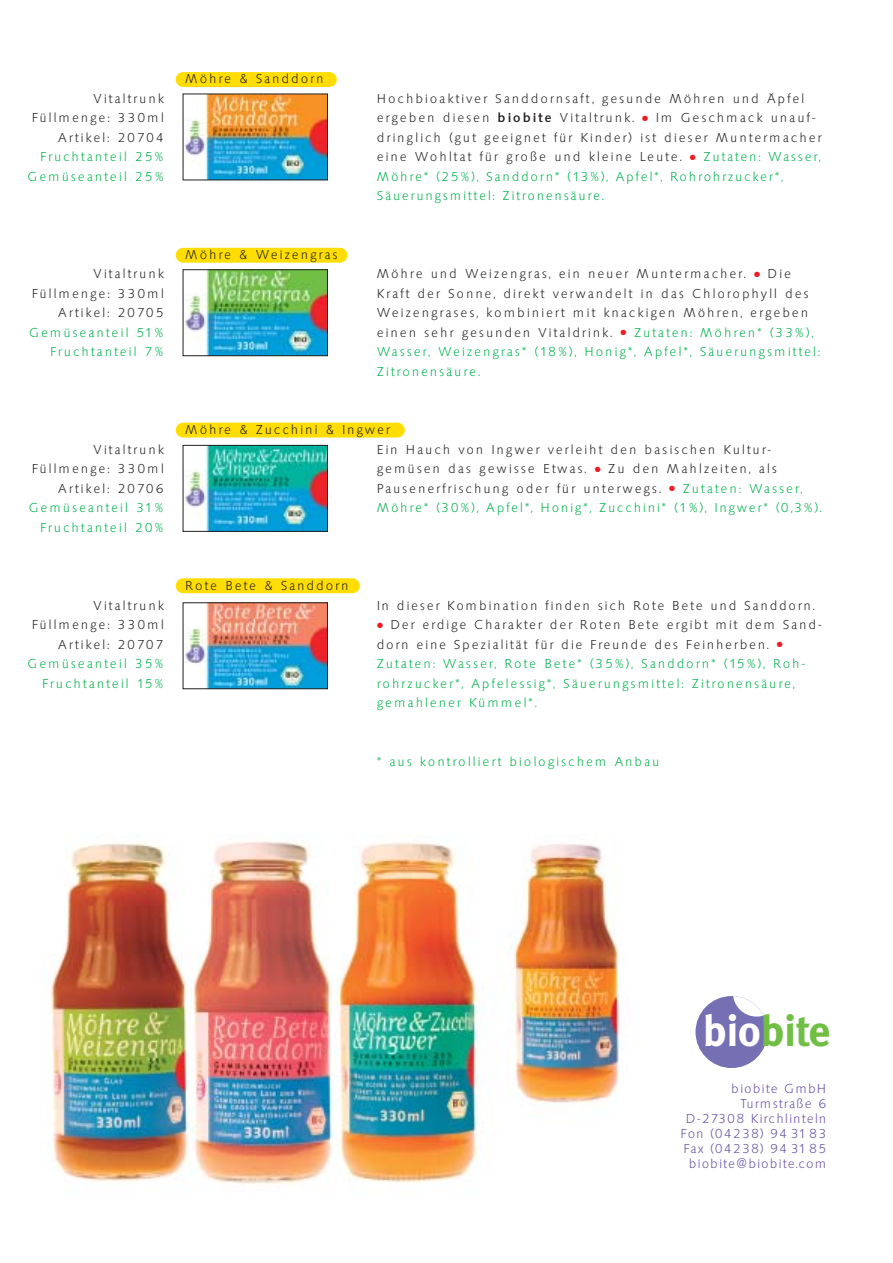
<style>
.page{position:relative;width:893px;height:1263px;background:#fff}
.page>*{position:absolute;margin:0;border:0;box-sizing:border-box;transform-origin:0 0}
.t1{font:700 43.5px "Meta";color:#70be44}
.t2{font:300 13.5px/19.5px "Saxony";letter-spacing:.145em;color:#231f1f;text-align:right}
.t3{font:300 13.5px/19.5px "Saxony";letter-spacing:.145em;color:#00b14c;text-align:right}
.t4{font:300 13.5px/15px "Saxony";letter-spacing:.085em;color:#6750a1;text-align:right}
.s1{font-weight:500}
.s2{color:#ee1c24}
.s3{color:#00b14c}
.s4{color:#231f1f}
.s5{color:#fff}
</style>
<div class="page">
<img style="left:44px;top:841px;width:677px;height:344px">
<div style="left:176px;top:423px;width:229px;height:15px;background:#fd0;border-radius:7px"></div>
<div style="left:176px;top:578px;width:184px;height:15px;background:#fd0;border-radius:7px"></div>
<div style="left:176px;top:248px;width:171px;height:15px;background:#fd0;border-radius:7px"></div>
<div style="left:176px;top:72px;width:161px;height:15px;background:#fd0;border-radius:7px"></div>
<img style="left:185px;top:96px;width:140px;height:82px">
<img style="left:185px;top:272px;width:140px;height:82px">
<div style="left:183px;top:270px;width:144px;height:86px;border:1px solid #231f1f"></div>
<img style="left:185px;top:447px;width:140px;height:83px">
<div style="left:183px;top:445px;width:144px;height:87px;border:1px solid #231f1f"></div>
<img style="left:185px;top:605px;width:140px;height:82px">
<div style="left:183px;top:603px;width:144px;height:86px;border:1px solid #231f1f"></div>
<div style="left:695px;top:996px;width:72px;height:72px;background:#756fb4;border-radius:50%"></div>
<svg style="left:733px;top:996px;width:31px;height:21px"></svg>
<p class="t2" style="left:32px;top:90px;width:134px">Vitaltrunk<br>Füllmenge: 330ml<br>Artikel: 20704</p>
<p class="t3" style="left:28px;top:148px;width:138px">Fruchtanteil 25%<br>Gemüseanteil 25%</p>
<p class="t2" style="left:32px;top:265px;width:134px">Vitaltrunk<br>Füllmenge: 330ml<br>Artikel: 20705</p>
<p class="t3" style="left:30px;top:324px;width:136px">Gemüseanteil 51%<br>Fruchtanteil 7%</p>
<p class="t2" style="left:32px;top:441px;width:134px">Vitaltrunk<br>Füllmenge: 330ml<br>Artikel: 20706</p>
<p class="t3" style="left:29px;top:499px;width:136px">Gemüseanteil 31%<br>Fruchtanteil 20%</p>
<p class="t2" style="left:32px;top:597px;width:134px">Vitaltrunk<br>Füllmenge: 330ml<br>Artikel: 20707</p>
<p class="t3" style="left:28px;top:655px;width:138px">Gemüseanteil 35%<br>Fruchtanteil 15%</p>
<p class="t2" style="left:186px;top:70px;width:140px">Möhre &amp; Sanddorn</p>
<p class="t2" style="left:186px;top:246px;width:154px">Möhre &amp; Weizengras</p>
<p class="t2" style="left:377px;top:90px;width:446px;text-align:left">Hochbioaktiver Sanddornsaft, gesunde Möhren und Äpfel ergeben diesen <span class="s1">biobite</span> Vitaltrunk. <span class="s2">●</span> Im Geschmack unauf&shy;dringlich (gut geeignet für Kinder) ist dieser Muntermacher eine Wohltat für große und kleine Leute. <span class="s2">●</span> <span class="s3">Zutaten: Wasser, Möhre* (25%), Sanddorn* (13%), Apfel*, Rohrohrzucker*, Säuerungsmittel: Zitronensäure.</span></p>
<p class="t2" style="left:377px;top:265px;width:444px;text-align:left">Möhre und Weizengras, ein neuer Muntermacher. <span class="s2">●</span> Die Kraft der Sonne, direkt verwandelt in das Chlorophyll des Weizengrases, kombiniert mit knackigen Möhren, ergeben einen sehr gesunden Vitaldrink. <span class="s2">●</span> <span class="s3">Zutaten: Möhren* (33%), Wasser, Weizengras* (18%), Honig*, Apfel*, Säuerungsmittel:<br>Zitronensäure.</span></p>
<p class="t2" style="left:377px;top:421px;width:446px;text-align:left;text-indent:-191px">Möhre &amp; Zucchini &amp; Ingwer<br>Ein Hauch von Ingwer verleiht den basischen Kultur&shy;gemüsen das gewisse Etwas. <span class="s2">●</span> Zu den Mahlzeiten, als Pausenerfrischung oder für unterwegs. <span class="s2">●</span> <span class="s3">Zutaten: Wasser, Möhre* (30%), Apfel*, Honig*, Zucchini* (1%), Ingwer* (0,3%).</span></p>
<p class="t2" style="left:186px;top:577px;width:165px">Rote Bete &amp; Sanddorn</p>
<p class="t2" style="left:377px;top:597px;width:439px">In dieser Kombination finden sich Rote Bete und Sanddorn.</p>
<p class="t3" style="left:377px;top:616px;width:446px;text-align:left"><span class="s2">●</span> <span class="s4">Der erdige Charakter der Roten Bete ergibt mit dem Sand&shy;dorn eine Spezialität für die Freunde des Feinherben.</span> <span class="s2">● </span>Zutaten: Wasser, Rote Bete* (35%), Sanddorn* (15%), Roh&shy;rohrzucker*, Apfelessig*, Säuerungsmittel: Zitronensäure, gemahlener Kümmel*.</p>
<p class="t3" style="left:377px;top:753px;width:284px">* aus kontrolliert biologischem Anbau</p>
<h1 class="t1" style="left:703px;top:1014px;width:129px"><span class="s5">bio</span>bite</h1>
<p class="t4" style="left:680px;top:1082px;width:147px">biobite GmbH<br>Turmstraße 6<br>D-27308 Kirchlinteln<br>Fon (04238) 94 31 83<br>Fax (04238) 94 31 85 biobite@biobite.com</p>
</div>
